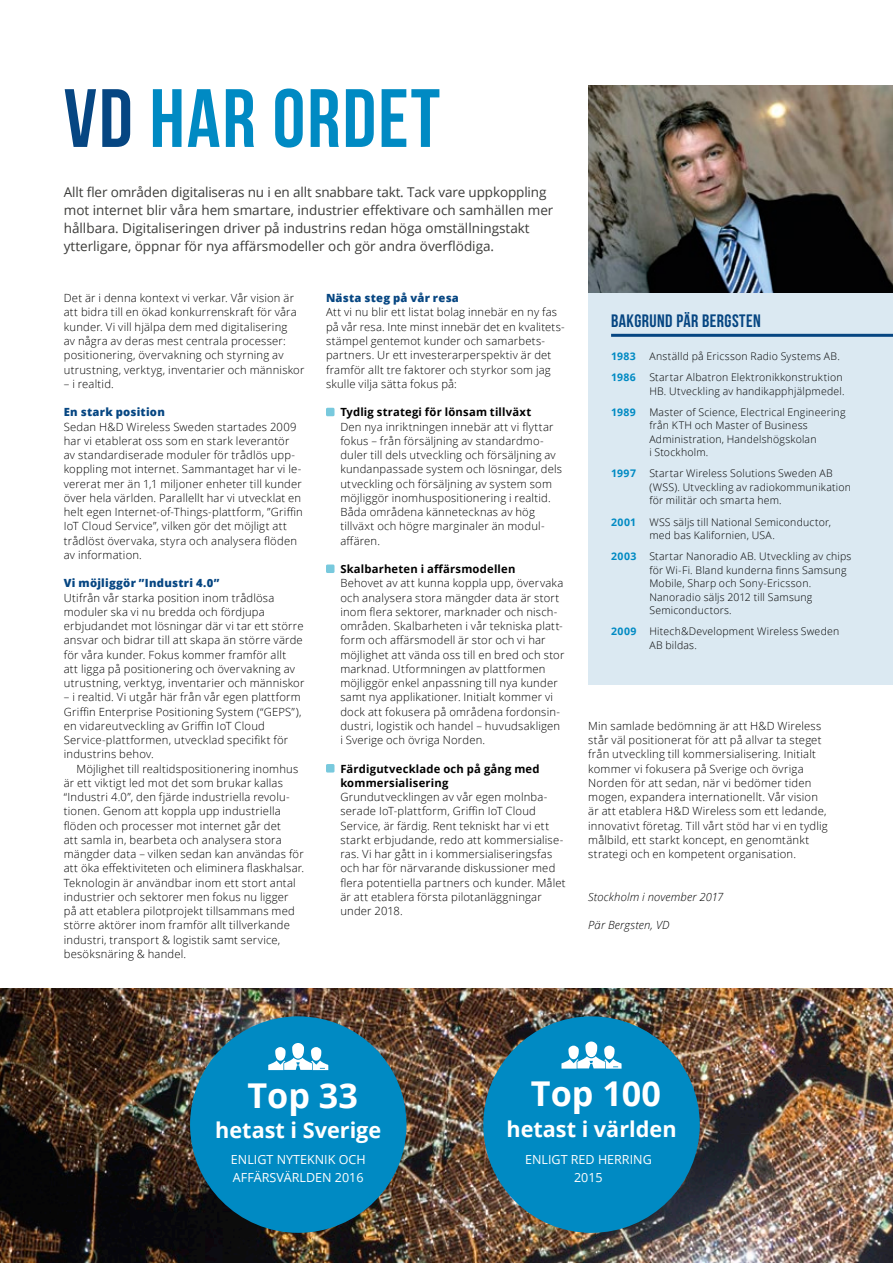
<style>
.page{position:relative;width:893px;height:1263px;background:#fff}
.page>*{position:absolute;margin:0;border:0;box-sizing:border-box;transform-origin:0 0}
.t1{font:82.5px "Bebas Neue";letter-spacing:.025em;color:#008ac3}
.t2{font:700 34.2px "Open Sans";color:#fff}
.t3{font:700 21.6px "Open Sans";color:#fff}
.t4{font:18px "Bebas Neue";letter-spacing:.025em;color:#064682}
.t5{font:13.5px/18px "Open Sans";color:#3c3c3a}
.t6{font:12.6px/18.3px "Open Sans";color:#fff}
.t7{font:300 11.25px/14.2px "Open Sans";letter-spacing:.02em;color:#000}
.t8{font:700 11.25px/14.2px "Open Sans";letter-spacing:.015em;color:#000}
.t9{font:800 11.25px "Open Sans";letter-spacing:.02em;color:#064682}
.t10{font:italic 300 11.25px "Open Sans";letter-spacing:.015em;color:#000}
.t11{font:300 10.5px/13.5px "Open Sans";letter-spacing:.02em;color:#000}
.t12{font:700 10.5px "Open Sans";letter-spacing:.04em;color:#008ac3}
.s1{color:#064682}
.s2{font-weight:700;color:#008ac3}
</style>
<div class="page">
<img style="left:588px;top:85px;width:305px;height:209px">
<div style="left:588px;top:294px;width:305px;height:391px;background:#dbe9f2"></div>
<hr style="left:611px;top:334px;width:282px;height:3px;background:#064682">
<img style="left:0;top:989px;width:893px;height:274px">
<div style="left:190px;top:1016px;width:216px;height:217px;background:#008ac3;border-radius:50%"></div>
<svg style="left:268px;top:1043px;width:60px;height:27px"></svg>
<div style="left:483px;top:1016px;width:217px;height:217px;background:#008ac3;border-radius:50%"></div>
<svg style="left:561px;top:1041px;width:61px;height:28px"></svg>
<div style="left:326px;top:408px;width:8px;height:8px;background:#78c9dd;border-radius:2px"></div>
<div style="left:326px;top:564px;width:8px;height:9px;background:#78c9dd;border-radius:2px"></div>
<div style="left:326px;top:764px;width:8px;height:8px;background:#78c9dd;border-radius:2px"></div>
<h1 class="t1" style="left:64px;top:73px;width:378px"><span class="s1">VD</span> HAR ORDET</h1>
<p class="t5" style="left:64px;top:183px;width:491px">Allt fler områden digitaliseras nu i en allt snabbare takt. Tack vare uppkoppling mot internet blir våra hem smartare, industrier effektivare och samhällen mer hållbara. Digitaliseringen driver på industrins redan höga omställningstakt ytterligare, öppnar för nya affärsmodeller och gör andra överflödiga.</p>
<p class="t7" style="left:64px;top:291px;width:242px">Det är i denna kontext vi verkar. Vår vision är att bidra till en ökad konkurrenskraft för våra kunder. Vi vill hjälpa dem med digitalisering<br>av några av deras mest centrala processer: positionering, övervakning och styrning av utrustning, verktyg, inventarier och människor</p>
<p class="t7" style="left:64px;top:376px;width:52px">– i realtid.</p>
<p class="t9" style="left:64px;top:404px;width:103px">En stark position</p>
<p class="t7" style="left:64px;top:419px;width:241px">Sedan H&amp;D Wireless Sweden startades 2009 har vi etablerat oss som en stark leverantör av standardiserade moduler för trådlös upp&shy;koppling mot internet. Sammantaget har vi le&shy;vererat mer än 1,1 miljoner enheter till kunder över hela världen. Parallellt har vi utvecklat en helt egen Internet-of-Things-plattform, ”Griffin IoT Cloud Service”, vilken gör det möjligt att trådlöst övervaka, styra och analysera flöden av information.</p>
<p class="t9" style="left:64px;top:575px;width:157px">Vi möjliggör ”Industri 4.0”</p>
<p class="t7" style="left:64px;top:590px;width:242px">Utifrån vår starka position inom trådlösa moduler ska vi nu bredda och fördjupa erbjudandet mot lösningar där vi tar ett större ansvar och bidrar till att skapa än större värde för våra kunder. Fokus kommer framför allt<br>att ligga på positionering och övervakning av utrustning, verktyg, inventarier och människor</p>
<p class="t7" style="left:64px;top:690px;width:239px">– i realtid. Vi utgår här från vår egen plattform Griffin Enterprise Positioning System (“GEPS”), en vidareutveckling av Griffin IoT Cloud Service-plattformen, utvecklad specifikt för industrins behov.</p>
<p class="t7" style="left:64px;top:761px;width:242px;text-indent:13px">Möjlighet till realtidspositionering inomhus är ett viktigt led mot det som brukar kallas “Industri 4.0”, den fjärde industriella revolu&shy;tionen. Genom att koppla upp industriella flöden och processer mot internet går det<br>att samla in, bearbeta och analysera stora mängder data – vilken sedan kan användas för att öka effektiviteten och eliminera flaskhalsar.<br>Teknologin är användbar inom ett stort antal industrier och sektorer men fokus nu ligger på att etablera pilotprojekt tillsammans med större aktörer inom framför allt tillverkande industri, transport &amp; logistik samt service, besöksnäring &amp; handel.</p>
<p class="t9" style="left:326px;top:290px;width:134px">Nästa steg på vår resa</p>
<p class="t7" style="left:326px;top:305px;width:240px">Att vi nu blir ett listat bolag innebär en ny fas på vår resa. Inte minst innebär det en kvalitets&shy;stämpel gentemot kunder och samarbets&shy;partners. Ur ett investerarperspektiv är det framför allt tre faktorer och styrkor som jag skulle vilja sätta fokus på:</p>
<p class="t8" style="left:340px;top:405px;width:192px">Tydlig strategi för lönsam tillväxt</p>
<p class="t7" style="left:340px;top:419px;width:223px">Den nya inriktningen innebär att vi flyttar fokus – från försäljning av standardmo&shy;duler till dels utveckling och försäljning av kundanpassade system och lösningar, dels utveckling och försäljning av system som möjliggör inomhuspositionering i realtid.<br>Båda områdena kännetecknas av hög tillväxt och högre marginaler än modul&shy;affären.</p>
<p class="t8" style="left:340px;top:561px;width:177px">Skalbarheten i affärsmodellen</p>
<p class="t7" style="left:340px;top:576px;width:226px">Behovet av att kunna koppla upp, övervaka och analysera stora mängder data är stort inom flera sektorer, marknader och nisch&shy;områden. Skalbarheten i vår tekniska platt&shy;form och affärsmodell är stor och vi har möjlighet att vända oss till en bred och stor marknad. Utformningen av plattformen möjliggör enkel anpassning till nya kunder samt nya applikationer. Initialt kommer vi dock att fokusera på områdena fordonsin&shy;dustri, logistik och handel – huvudsakligen i Sverige och övriga Norden.</p>
<p class="t8" style="left:340px;top:761px;width:201px">Färdigutvecklade och på gång med kommersialisering</p>
<p class="t7" style="left:340px;top:789px;width:227px">Grundutvecklingen av vår egen molnba&shy;serade IoT-plattform, Griffin IoT Cloud Service, är färdig. Rent tekniskt har vi ett starkt erbjudande, redo att kommersialise&shy;ras. Vi har gått in i kommersialiseringsfas och har för närvarande diskussioner med flera potentiella partners och kunder. Målet är att etablera första pilotanläggningar under 2018.</p>
<h3 class="t4" style="left:611px;top:311px;width:151px">BAKGRUND PÄR BERGSTEN</h3>
<p class="t12" style="left:611px;top:349px;width:26px">1983</p>
<p class="t11" style="left:649px;top:349px;width:192px">Anställd på Ericsson Radio Systems AB.</p>
<p class="t12" style="left:611px;top:370px;width:26px">1986</p>
<p class="t11" style="left:649px;top:370px;width:197px">Startar Albatron Elektronikkonstruktion<br>HB. Utveckling av handikapphjälpmedel.</p>
<p class="t12" style="left:611px;top:405px;width:26px">1989</p>
<p class="t11" style="left:649px;top:405px;width:198px">Master of Science, Electrical Engineering från KTH och Master of Business<br>Administration, Handelshögskolan<br>i Stockholm.</p>
<p class="t12" style="left:611px;top:466px;width:26px">1997</p>
<p class="t11" style="left:649px;top:467px;width:203px">Startar Wireless Solutions Sweden AB (WSS). Utveckling av radiokommunikation för militär och smarta hem.</p>
<p class="t11" style="left:649px;top:515px;width:183px;text-indent:-38px"><span class="s2">2001</span> WSS säljs till National Semiconductor, med bas Kalifornien, USA.</p>
<p class="t11" style="left:649px;top:549px;width:204px;text-indent:-38px"><span class="s2">2003</span> Startar Nanoradio AB. Utveckling av chips för Wi-Fi. Bland kunderna finns Samsung Mobile, Sharp och Sony-Ericsson.<br>Nanoradio säljs 2012 till Samsung Semiconductors.</p>
<p class="t11" style="left:649px;top:625px;width:191px;text-indent:-38px"><span class="s2">2009</span> Hitech&amp;Development Wireless Sweden<br>AB bildas.</p>
<p class="t7" style="left:588px;top:718px;width:241px">Min samlade bedömning är att H&amp;D Wireless står väl positionerat för att på allvar ta steget från utveckling till kommersialisering. Initialt kommer vi fokusera på Sverige och övriga Norden för att sedan, när vi bedömer tiden mogen, expandera internationellt. Vår vision är att etablera H&amp;D Wireless som ett ledande, innovativt företag. Till vårt stöd har vi en tydlig målbild, ett starkt koncept, en genomtänkt strategi och en kompetent organisation.</p>
<p class="t10" style="left:588px;top:889px;width:137px">Stockholm i november 2017</p>
<p class="t10" style="left:588px;top:917px;width:83px">Pär Bergsten, VD</p>
<h2 class="t2" style="left:247px;top:1071px;width:112px">Top 33</h2>
<h3 class="t3" style="left:215px;top:1115px;width:168px">hetast i Sverige</h3>
<p class="t6" style="left:231px;top:1150px;width:136px">ENLIGT NYTEKNIK OCH<br>AFFÄRSVÄRLDEN 2016</p>
<h2 class="t2" style="left:531px;top:1069px;width:132px">Top 100</h2>
<h3 class="t3" style="left:506px;top:1113px;width:172px">hetast i världen</h3>
<p class="t6" style="left:525px;top:1150px;width:128px;text-align:center">ENLIGT RED HERRING<br>2015</p>
</div>
